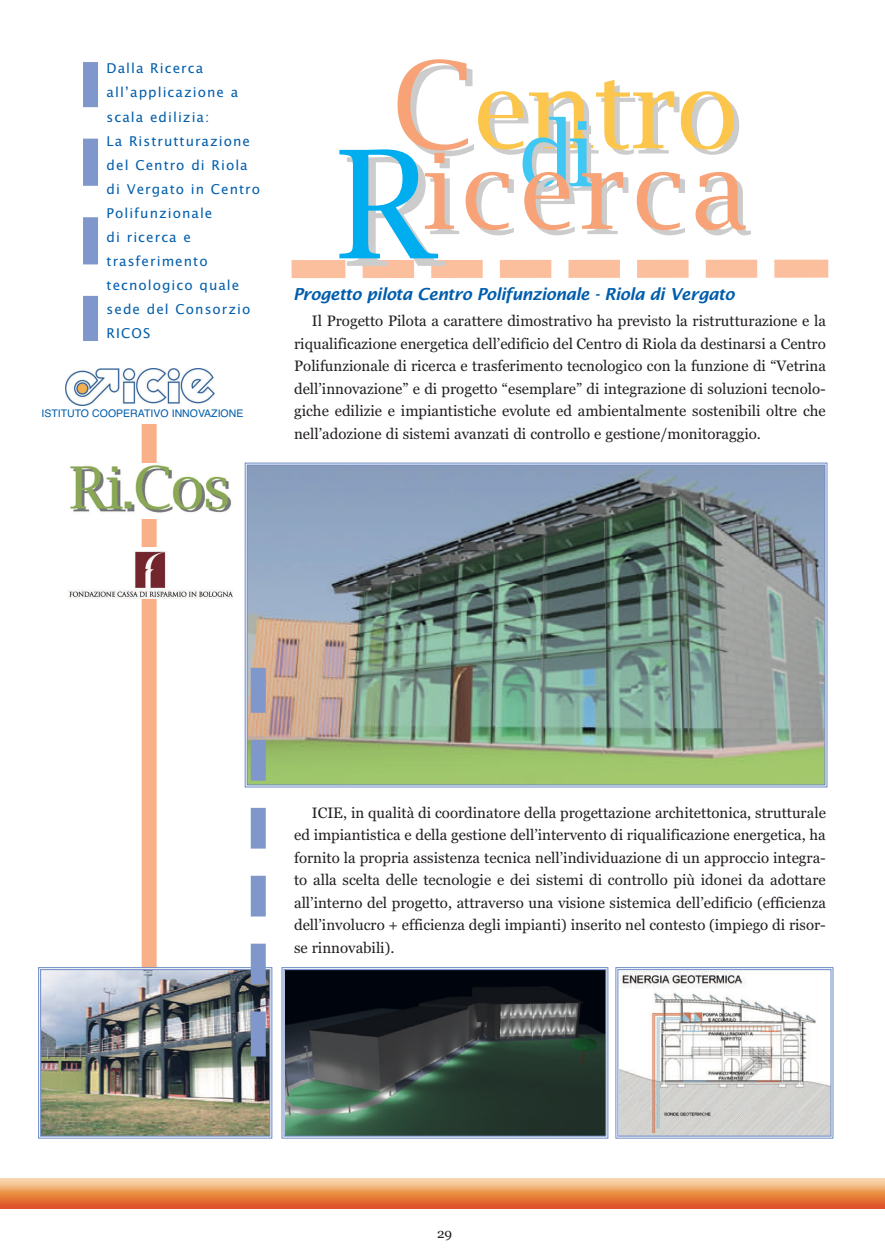
<style>
.page{position:relative;width:885px;height:1256px;background:#fff}
.page>*{position:absolute;margin:0;border:0;box-sizing:border-box;transform-origin:0 0}
.t1{font:150px "Lucida Bright";color:#00aeef}
.t2{font:105px "Lucida Bright";letter-spacing:-.015em;color:#fbc64b}
.t3{font:105px "Lucida Bright";letter-spacing:.05em;color:#f7a377}
.t4{font:90px "Lucida Bright";color:#40c7f4}
.t5{font:italic 600 16.5px "Lucida Sans";letter-spacing:-.035em;color:#015dac}
.t6{font:15px/22.5px "Georgia";color:#231f20;text-align:justify}
.t7{font:13.5px/24px "Lucida Sans";letter-spacing:.075em;color:#015dac}
.t8{font:13.5px "Georgia";color:#231f20}
.t9{font:10.5px "Helvetica";color:#015dac}
.s1{font-size:120px;color:#f7a377}
</style>
<div class="page">
<img style="left:0;top:1178px;width:885px;height:29px">
<svg style="left:345px;top:259px;width:413px;height:19px"></svg>
<div style="left:291px;top:260px;width:54px;height:18px;background:#fbbf9d"></div>
<div style="left:774px;top:259px;width:54px;height:18px;background:#fbbf9d"></div>
<svg style="left:83px;top:107px;width:15px;height:189px"></svg>
<div style="left:83px;top:62px;width:15px;height:45px;background:#7f97cb"></div>
<div style="left:83px;top:296px;width:15px;height:45px;background:#7f97cb"></div>
<div style="left:142px;top:372px;width:15px;height:712px;background:#f9b089"></div>
<img style="left:244px;top:462px;width:584px;height:325px">
<div style="left:68px;top:463px;width:166px;height:55px;background:#fff"></div>
<img style="left:70px;top:465px;width:161px;height:48px">
<svg style="left:615px;top:967px;width:219px;height:171px"></svg>
<svg style="left:281px;top:967px;width:328px;height:171px;background:#313f3d"></svg>
<div style="left:63px;top:367px;width:156px;height:45px;background:#fff"></div>
<img style="left:65px;top:368px;width:149px;height:37px">
<div style="left:40px;top:407px;width:207px;height:16px;background:#fff"></div>
<img style="left:38px;top:712px;width:235px;height:426px">
<div style="left:251px;top:667px;width:15px;height:45px;background:#7f97cb"></div>
<div style="left:251px;top:1011px;width:15px;height:45px;background:#7f97cb"></div>
<img style="left:68px;top:547px;width:166px;height:51px">
<p class="t7" style="left:107px;top:57px;width:155px">Dalla Ricerca all’applicazione a scala edilizia:<br>La Ristrutturazione del Centro di Riola di Vergato in Centro<br>Polifunzionale<br>di ricerca e trasferimento tecnologico quale sede del Consorzio<br>RICOS</p>
<h2 class="t2" style="left:391px;top:47px;width:349px"><span class="s1">C</span>entro</h2>
<h3 class="t4" style="left:517px;top:99px;width:80px">di</h3>
<h1 class="t1" style="left:336px;top:113px;width:103px">R</h1>
<h2 class="t3" style="left:423px;top:127px;width:326px">icerca</h2>
<p class="t5" style="left:293px;top:285px;width:443px">Progetto pilota Centro Polifunzionale - Riola di Vergato</p>
<p class="t6" style="left:294px;top:309px;width:533px;text-indent:18px">Il Progetto Pilota a carattere dimostrativo ha previsto la ristrutturazione e la riqualificazione energetica dell’edificio del Centro di Riola da destinarsi a Centro Polifunzionale di ricerca e trasferimento tecnologico con la funzione di “Vetrina dell’innovazione” e di progetto “esemplare” di integrazione di soluzioni tecnolo&shy;giche edilizie e impiantistiche evolute ed ambientalmente sostenibili oltre che nell’adozione di sistemi avanzati di controllo e gestione/monitoraggio.</p>
<p class="t9" style="left:41px;top:405px;width:203px">ISTITUTO COOPERATIVO INNOVAZIONE</p>
<p class="t6" style="left:294px;top:801px;width:533px;text-indent:18px">ICIE, in qualità di coordinatore della progettazione architettonica, strutturale ed impiantistica e della gestione dell’intervento di riqualificazione energetica, ha fornito la propria assistenza tecnica nell’individuazione di un approccio integra&shy;to alla scelta delle tecnologie e dei sistemi di controllo più idonei da adottare all’interno del progetto, attraverso una visione sistemica dell’edificio (efficienza dell’involucro + efficienza degli impianti) inserito nel contesto (impiego di risor&shy;se rinnovabili).</p>
<p class="t8" style="left:437px;top:1225px;width:17px">29</p>
</div>
